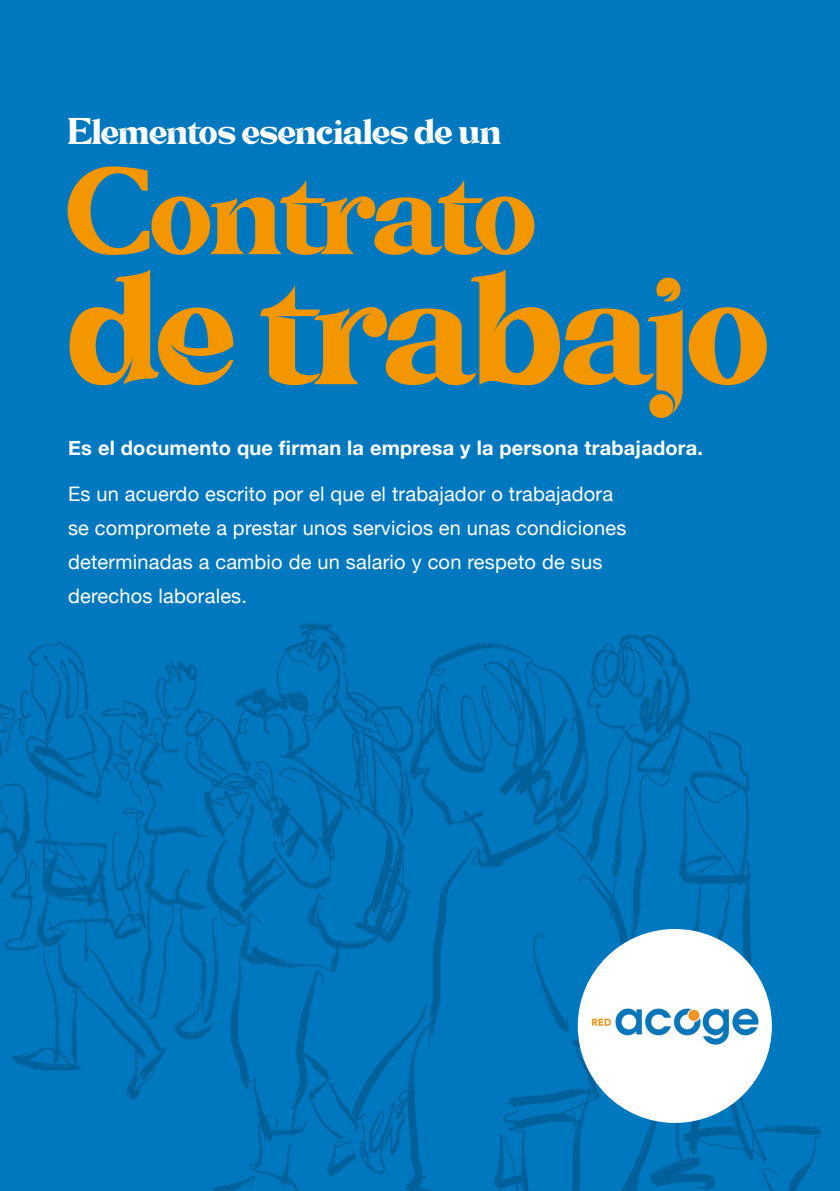
<style>
.page{position:relative;width:840px;height:1191px;background:#fff}
.page>*{position:absolute;margin:0;border:0;box-sizing:border-box;transform-origin:0 0}
.t1{font:160px "Gilbert Qualifi Demo";color:#f49600}
.t2{font:120px "Gilbert Qualifi Demo";color:#f49600}
.t3{font:36px "Gilbert Qualifi Demo";letter-spacing:.01em;color:#fff}
.t4{font:20px/34px "Helvetica Neue";letter-spacing:.01em;color:#fff}
.t5{font:700 20px "Helvetica Neue";letter-spacing:.01em;color:#fff}
</style>
<div class="page">
<div style="left:0;top:0;width:839px;height:1191px;background:#0078bf"></div>
<img style="left:0;top:624px;width:822px;height:567px">
<div style="left:577px;top:929px;width:194px;height:194px;background:#fff;border-radius:50%"></div>
<img style="left:591px;top:1008px;width:168px;height:36px">
<h3 class="t3" style="left:68px;top:112px;width:434px">Elementos esenciales de un</h3>
<h2 class="t2" style="left:68px;top:149px;width:468px">Contrato</h2>
<h1 class="t1" style="left:68px;top:244px;width:701px">de trabajo</h1>
<p class="t5" style="left:68px;top:432px;width:636px">Es el documento que firman la empresa y la persona trabajadora.</p>
<p class="t4" style="left:68px;top:478px;width:559px">Es un acuerdo escrito por el que el trabajador o trabajadora se compromete a prestar unos servicios en unas condiciones determinadas a cambio de un salario y con respeto de sus derechos laborales.</p>
</div>
